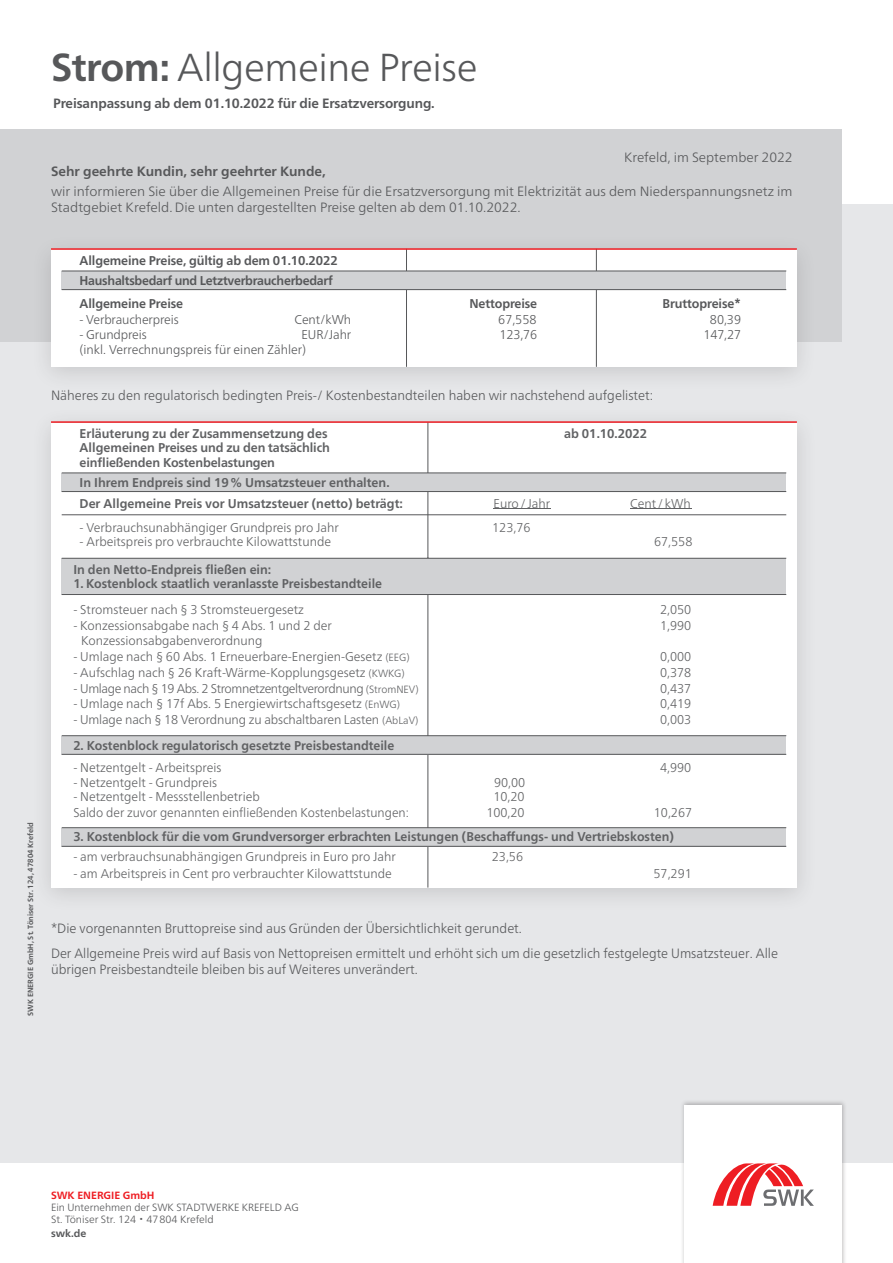
<style>
.page{position:relative;width:893px;height:1263px;background:#fff}
.page>*{position:absolute;margin:0;border:0;box-sizing:border-box;transform-origin:0 0}
.t1{font:300 39px "Frutiger Neue LT Pro";letter-spacing:-.01em;color:#57585a}
.t2{font:300 13.5px/25px "Frutiger Neue LT Pro";color:#57585a;scale:.96 1}
.t3{font:300 13.5px/20.4px "Frutiger Neue LT Pro";color:#57585a}
.t4{font:700 13.5px "Frutiger Neue LT Pro";letter-spacing:-.01em;color:#57585a}
.t5{font:300 12.75px "Frutiger Neue LT Pro";color:#606163}
.t6{font:700 12.75px/14.2px "Frutiger Neue LT Pro";color:#606163}
.t7{font:700 12.75px "Frutiger Neue LT Pro";color:#606163;scale:.96 1}
.t8{font:700 12.75px/20.5px "Frutiger Neue LT Pro";letter-spacing:-.01em;color:#57585a}
.t9{font:300 12.75px "Frutiger Neue LT Pro";letter-spacing:-.01em;color:#57585a}
.t10{font:300 12.75px "Frutiger Neue LT Pro";letter-spacing:-.03em;color:#606163}
.t11{font:300 12.75px "Frutiger Neue LT Pro";color:#606163;scale:.95 1}
.t12{font:300 10.5px "Frutiger Neue LT Pro";color:#57585a}
.t13{font:700 10.5px "Frutiger Neue LT Pro";color:#ee1d23}
.t14{font:700 10.5px "Frutiger Neue LT Pro";color:#57585a}
.t15{font:700 7.5px "Frutiger Neue LT Pro";color:#57585a}
.s1{font-weight:700}
.s2{font-size:10.5px}
</style>
<div class="page">
<div style="left:0;top:204px;width:893px;height:959px;background:#e6e7e9"></div>
<div style="left:0;top:129px;width:842px;height:213px;background:#d1d2d4"></div>
<div style="left:30px;top:233px;width:788px;height:159px;background:#231f20;opacity:.15"></div>
<div style="left:51px;top:250px;width:746px;height:117px;background:#fff"></div>
<div style="left:680px;top:1099px;width:167px;height:164px;background:#231f20;opacity:.3"></div>
<div style="left:685px;top:1106px;width:157px;height:157px;background:#fff"></div>
<svg style="left:713px;top:1163px;width:101px;height:43px"></svg>
<hr style="left:406px;top:249px;width:1px;height:118px;background:#57585a">
<hr style="left:596px;top:249px;width:1px;height:118px;background:#57585a">
<hr style="left:51px;top:248px;width:746px;height:2px;background:#ee1d23">
<div style="left:62px;top:271px;width:724px;height:19px;background:#d1d2d4"></div>
<hr style="left:62px;top:271px;width:724px;height:1px;background:#57585a">
<hr style="left:62px;top:289px;width:724px;height:1px;background:#57585a">
<div style="left:30px;top:406px;width:788px;height:506px;background:#231f20;opacity:.15"></div>
<div style="left:51px;top:423px;width:746px;height:464px;background:#fff"></div>
<hr style="left:427px;top:422px;width:1px;height:151px;background:#57585a">
<div style="left:62px;top:473px;width:724px;height:18px;background:#d1d2d4"></div>
<hr style="left:62px;top:472px;width:724px;height:1px;background:#57585a">
<hr style="left:62px;top:491px;width:724px;height:1px;background:#57585a">
<hr style="left:62px;top:514px;width:724px;height:1px;background:#57585a">
<hr style="left:51px;top:421px;width:746px;height:2px;background:#ee1d23">
<hr style="left:427px;top:557px;width:1px;height:330px;background:#57585a">
<div style="left:62px;top:558px;width:724px;height:36px;background:#d1d2d4"></div>
<hr style="left:62px;top:558px;width:724px;height:1px;background:#57585a">
<hr style="left:62px;top:594px;width:724px;height:1px;background:#57585a">
<div style="left:62px;top:828px;width:724px;height:18px;background:#d1d2d4"></div>
<hr style="left:62px;top:827px;width:724px;height:1px;background:#57585a">
<hr style="left:62px;top:846px;width:724px;height:1px;background:#57585a">
<div style="left:62px;top:736px;width:724px;height:18px;background:#d1d2d4"></div>
<hr style="left:62px;top:735px;width:724px;height:1px;background:#57585a">
<hr style="left:62px;top:754px;width:724px;height:1px;background:#57585a">
<hr style="left:493px;top:508px;width:57px;height:1px;background:#606163">
<hr style="left:630px;top:508px;width:61px;height:1px;background:#606163">
<p class="t15" style="left:26px;top:1016px;width:195px;rotate:-90deg">SWK ENERGIE GmbH, St. Töniser Str. 124, 47804 Krefeld</p>
<p class="t1" style="left:51px;top:44px;width:428px"><span class="s1">Strom:</span> Allgemeine Preise</p>
<p class="t4" style="left:53px;top:95px;width:383px">Preisanpassung ab dem 01.10.2022 für die Ersatzversorgung.</p>
<p class="t3" style="left:624px;top:147px;width:170px">Krefeld, im September 2022</p>
<p class="t3" style="left:51px;top:161px;width:743px"><span class="s1">Sehr geehrte Kundin, sehr geehrter Kunde,<br></span>wir informieren Sie über die Allgemeinen Preise für die Ersatzversorgung mit Elektrizität aus dem Niederspannungsnetz im</p>
<p class="t3" style="left:51px;top:197px;width:471px">Stadtgebiet Krefeld. Die unten dargestellten Preise gelten ab dem 01.10.2022.</p>
<p class="t8" style="left:80px;top:250px;width:260px">Allgemeine Preise, gültig ab dem 01.10.2022<br>Haushaltsbedarf und Letztverbraucherbedarf</p>
<p class="t8" style="left:80px;top:293px;width:105px">Allgemeine Preise</p>
<p class="t8" style="left:469px;top:293px;width:69px">Nettopreise</p>
<p class="t8" style="left:662px;top:293px;width:80px">Bruttopreise*</p>
<p class="t9" style="left:80px;top:312px;width:101px">- Verbraucherpreis</p>
<p class="t9" style="left:295px;top:312px;width:58px">Cent/kWh</p>
<p class="t9" style="left:498px;top:312px;width:40px">67,558</p>
<p class="t9" style="left:710px;top:312px;width:33px">80,39</p>
<p class="t9" style="left:80px;top:327px;width:69px">- Grundpreis</p>
<p class="t9" style="left:302px;top:327px;width:51px">EUR/Jahr</p>
<p class="t9" style="left:499px;top:327px;width:39px">123,76</p>
<p class="t9" style="left:703px;top:327px;width:39px">147,27</p>
<p class="t9" style="left:80px;top:342px;width:228px">(inkl. Verrechnungspreis für einen Zähler)</p>
<p class="t2" style="left:51px;top:383px;width:629px">Näheres zu den regulatorisch bedingten Preis-/ Kostenbestandteilen haben wir nachstehend aufgelistet:</p>
<p class="t6" style="left:80px;top:426px;width:249px">Erläuterung zu der Zusammensetzung des</p>
<p class="t6" style="left:564px;top:426px;width:85px">ab 01.10.2022</p>
<p class="t6" style="left:80px;top:441px;width:252px">Allgemeinen Preises und zu den tatsächlich einfließenden Kostenbelastungen</p>
<p class="t6" style="left:80px;top:472px;width:325px;line-height:20.4px">In Ihrem Endpreis sind 19 % Umsatzsteuer enthalten.<br>Der Allgemeine Preis vor Umsatzsteuer (netto) beträgt:</p>
<p class="t5" style="left:494px;top:496px;width:58px">Euro / Jahr</p>
<p class="t5" style="left:630px;top:496px;width:62px">Cent / kWh</p>
<p class="t5" style="left:80px;top:520px;width:261px">- Verbrauchsunabhängiger Grundpreis pro Jahr</p>
<p class="t5" style="left:492px;top:520px;width:40px">123,76</p>
<p class="t5" style="left:80px;top:534px;width:253px">- Arbeitspreis pro verbrauchte Kilowattstunde</p>
<p class="t5" style="left:654px;top:534px;width:40px">67,558</p>
<p class="t6" style="left:73px;top:562px;width:200px">In den Netto-Endpreis fließen ein:</p>
<p class="t7" style="left:73px;top:576px;width:323px">1. Kostenblock staatlich veranlasste Preisbestandteile</p>
<p class="t5" style="left:73px;top:602px;width:232px">- Stromsteuer nach § 3 Stromsteuergesetz</p>
<p class="t5" style="left:660px;top:602px;width:33px">2,050</p>
<p class="t5" style="left:73px;top:618px;width:260px">- Konzessionsabgabe nach § 4 Abs. 1 und 2 der</p>
<p class="t5" style="left:660px;top:618px;width:33px">1,990</p>
<p class="t5" style="left:81px;top:633px;width:183px">Konzessionsabgabenverordnung</p>
<p class="t5" style="left:73px;top:649px;width:338px">- Umlage nach § 60 Abs. 1 Erneuerbare-Energien-Gesetz <span class="s2">(EEG)</span></p>
<p class="t5" style="left:660px;top:649px;width:33px">0,000</p>
<p class="t5" style="left:73px;top:665px;width:333px">- Aufschlag nach § 26 Kraft-Wärme-Kopplungsgesetz <span class="s2">(KWKG)</span></p>
<p class="t5" style="left:660px;top:665px;width:33px">0,378</p>
<p class="t10" style="left:73px;top:681px;width:347px">- Umlage nach § 19 Abs. 2 Stromnetzentgeltverordnung <span class="s2">(StromNEV)</span></p>
<p class="t5" style="left:660px;top:681px;width:33px">0,437</p>
<p class="t5" style="left:73px;top:696px;width:328px">- Umlage nach § 17f Abs. 5 Energiewirtschaftsgesetz <span class="s2">(EnWG)</span></p>
<p class="t5" style="left:660px;top:696px;width:33px">0,419</p>
<p class="t5" style="left:73px;top:712px;width:347px">- Umlage nach § 18 Verordnung zu abschaltbaren Lasten <span class="s2">(AbLaV)</span></p>
<p class="t5" style="left:660px;top:712px;width:33px">0,003</p>
<p class="t7" style="left:73px;top:738px;width:336px">2. Kostenblock regulatorisch gesetzte Preisbestandteile</p>
<p class="t5" style="left:73px;top:760px;width:150px">- Netzentgelt - Arbeitspreis</p>
<p class="t5" style="left:660px;top:760px;width:33px">4,990</p>
<p class="t5" style="left:73px;top:774px;width:145px">- Netzentgelt - Grundpreis</p>
<p class="t5" style="left:494px;top:774px;width:33px">90,00</p>
<p class="t5" style="left:73px;top:789px;width:188px">- Netzentgelt - Messstellenbetrieb</p>
<p class="t5" style="left:493px;top:789px;width:33px">10,20</p>
<p class="t11" style="left:73px;top:805px;width:355px">Saldo der zuvor genannten einfließenden Kostenbelastungen:</p>
<p class="t5" style="left:486px;top:805px;width:40px">100,20</p>
<p class="t5" style="left:654px;top:805px;width:40px">10,267</p>
<p class="t7" style="left:73px;top:829px;width:627px">3. Kostenblock für die vom Grundversorger erbrachten Leistungen (Beschaffungs- und Vertriebskosten)</p>
<p class="t5" style="left:73px;top:849px;width:324px">- am verbrauchsunabhängigen Grundpreis in Euro pro Jahr</p>
<p class="t5" style="left:492px;top:849px;width:33px">23,56</p>
<p class="t5" style="left:73px;top:866px;width:320px">- am Arbeitspreis in Cent pro verbrauchter Kilowattstunde</p>
<p class="t5" style="left:653px;top:866px;width:40px">57,291</p>
<p class="t2" style="left:51px;top:915px;width:759px">*Die vorgenannten Bruttopreise sind aus Gründen der Übersichtlichkeit gerundet.<br>Der Allgemeine Preis wird auf Basis von Nettopreisen ermittelt und erhöht sich um die gesetzlich festgelegte Umsatzsteuer. Alle</p>
<p class="t2" style="left:51px;top:957px;width:384px">übrigen Preisbestandteile bleiben bis auf Weiteres unverändert.</p>
<p class="t13" style="left:51px;top:1189px;width:105px">SWK ENERGIE GmbH</p>
<p class="t12" style="left:51px;top:1201px;width:249px">Ein Unternehmen der SWK STADTWERKE KREFELD AG</p>
<p class="t12" style="left:51px;top:1213px;width:164px">St. Töniser Str. 124 <sup>•</sup> 47804 Krefeld</p>
<p class="t14" style="left:51px;top:1227px;width:37px">swk.de</p>
</div>
